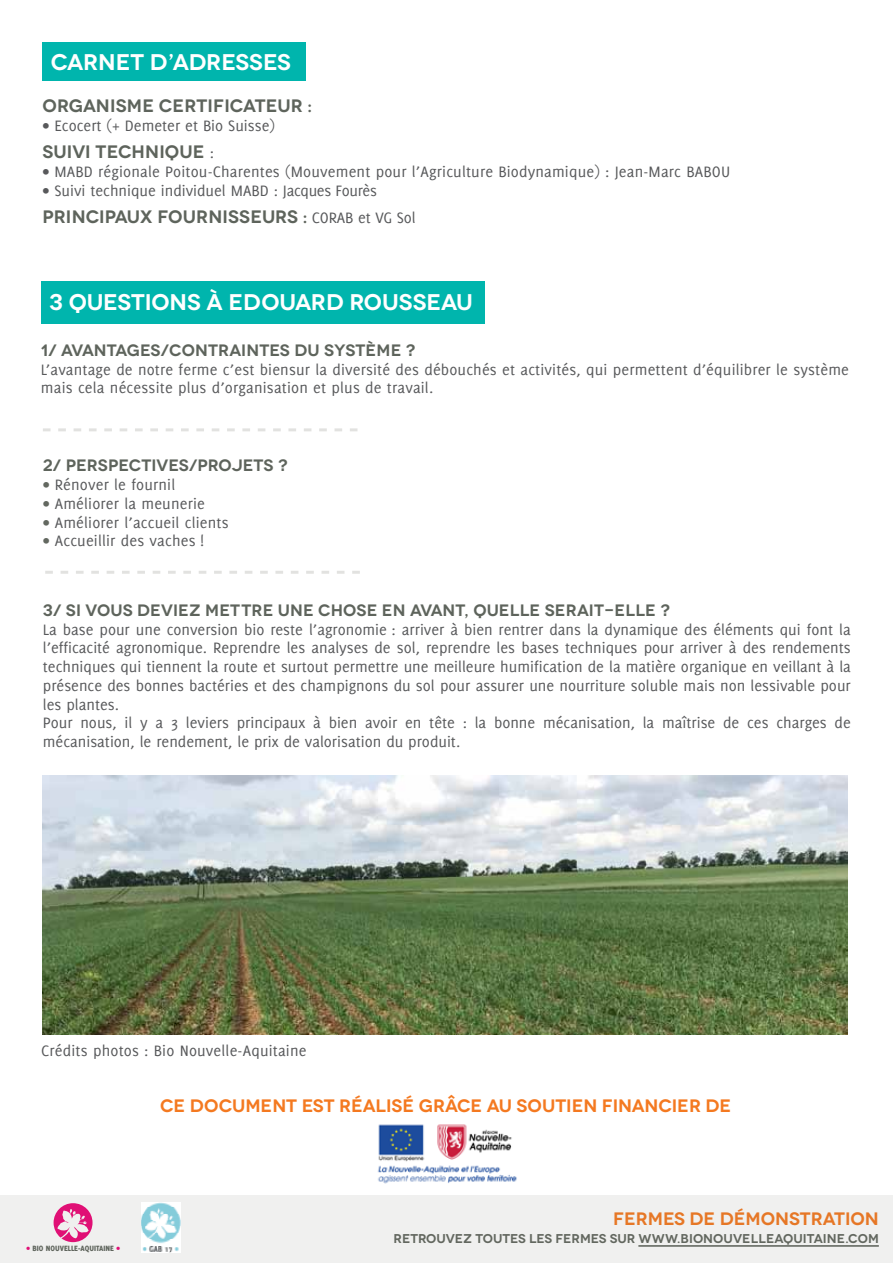
<style>
.page{position:relative;width:893px;height:1263px;background:#fff}
.page>*{position:absolute;margin:0;border:0;box-sizing:border-box;transform-origin:0 0}
.t1{font:600 22.65px "Novecentowide";color:#fff}
.t2{font:600 18px "Novecentowide";letter-spacing:.005em;color:#5e645c}
.t3{font:600 18px "Novecentowide";color:#f47920}
.t4{font:16.5px/18.8px "Delicious";color:#58595b}
.t5{font:600 16.5px "Novecentowide";letter-spacing:.01em;color:#5e645c}
.t6{font:600 12.75px "Novecentowide";color:#62675f}
.t7{font:800 8.4px "Delicious";color:#5e645c}
.s1{font-family:"Delicious";font-weight:400;font-size:16.5px;color:#58595b}
.s2{color:#636860}
.s3{color:#ed0677}
</style>
<div class="page">
<svg style="left:43px;top:428px;width:315px;height:3px"></svg>
<svg style="left:45px;top:571px;width:315px;height:3px"></svg>
<div style="left:41px;top:282px;width:444px;height:42px;background:#00b5ad"></div>
<div style="left:0;top:1195px;width:893px;height:68px;background:#f0f0ef"></div>
<img style="left:141px;top:1203px;width:40px;height:50px">
<div style="left:43px;top:43px;width:263px;height:38px;background:#00b5ad"></div>
<img style="left:43px;top:775px;width:804px;height:259px">
<img style="left:377px;top:1124px;width:140px;height:60px">
<h1 class="t1" style="left:51px;top:48px;width:242px">CARNET D’ADRESSES</h1>
<p class="t2" style="left:43px;top:95px;width:271px">ORGANISME CERTIFICATEUR :</p>
<p class="t4" style="left:43px;top:116px;width:234px">• Ecocert (+ Demeter et Bio Suisse)</p>
<p class="t2" style="left:43px;top:141px;width:173px">SUIVI TECHNIQUE <span class="s1">:</span></p>
<p class="t4" style="left:43px;top:162px;width:679px">• MABD régionale Poitou-Charentes (Mouvement pour l’Agriculture Biodynamique) : Jean-Marc BABOU</p>
<p class="t4" style="left:43px;top:181px;width:336px">• Suivi technique individuel MABD : Jacques Fourès</p>
<p class="t2" style="left:43px;top:205px;width:375px">PRINCIPAUX FOURNISSEURS : <span class="s1">CORAB et VG Sol</span></p>
<h1 class="t1" style="left:49px;top:288px;width:425px">3 QUESTIONS À EDOUARD ROUSSEAU</h1>
<p class="t5" style="left:41px;top:340px;width:376px">1/ AVANTAGES/CONTRAINTES DU SYSTÈME ?</p>
<p class="t4" style="left:41px;top:360px;width:809px">L’avantage de notre ferme c’est biensur la diversité des débouchés et activités, qui permettent d’équilibrer le système mais cela nécessite plus d’organisation et plus de travail.</p>
<p class="t5" style="left:43px;top:455px;width:246px">2/ PERSPECTIVES/PROJETS ?</p>
<p class="t4" style="left:43px;top:475px;width:134px"><span class="s2">•</span> Rénover le fournil</p>
<p class="t4" style="left:43px;top:494px;width:164px"><span class="s2">•</span> Améliorer la meunerie</p>
<p class="t4" style="left:43px;top:512px;width:187px"><span class="s2">•</span> Améliorer l’accueil clients</p>
<p class="t4" style="left:43px;top:531px;width:163px"><span class="s2">•</span> Accueillir des vaches !</p>
<p class="t5" style="left:43px;top:600px;width:629px">3/ SI VOUS DEVIEZ METTRE UNE CHOSE EN AVANT, QUELLE SERAIT-ELLE ?</p>
<p class="t4" style="left:43px;top:620px;width:809px">La base pour une conversion bio reste l’agronomie : arriver à bien rentrer dans la dynamique des éléments qui font la l’efficacité agronomique. Reprendre les analyses de sol, reprendre les bases techniques pour arriver à des rendements techniques qui tiennent la route et surtout permettre une meilleure humification de la matière organique en veillant à la présence des bonnes bactéries et des champignons du sol pour assurer une nourriture soluble mais non lessivable pour les plantes.<br>Pour nous, il y a 3 leviers principaux à bien avoir en tête : la bonne mécanisation, la maîtrise de ces charges de mécanisation, le rendement, le prix de valorisation du produit.</p>
<p class="t4" style="left:41px;top:1041px;width:267px">Crédits photos : Bio N ouvelle-Aquitaine</p>
<p class="t7" style="left:26px;top:1244px;width:95px"><span class="s3">•</span> BIO NOUVELLE-AQUITAINE <span class="s3">•</span></p>
<p class="t3" style="left:160px;top:1094px;width:573px">CE DOCUMENT EST RÉALISÉ GRÂCE AU SOUTIEN FINANCIER DE</p>
<p class="t3" style="left:613px;top:1208px;width:267px">FERMES DE DÉMONSTRATION</p>
<p class="t6" style="left:394px;top:1231px;width:487px">RETROUVEZ TOUTES LES FERMES SUR WWW.BIONOUVELLEAQUITAINE.COM</p>
</div>
